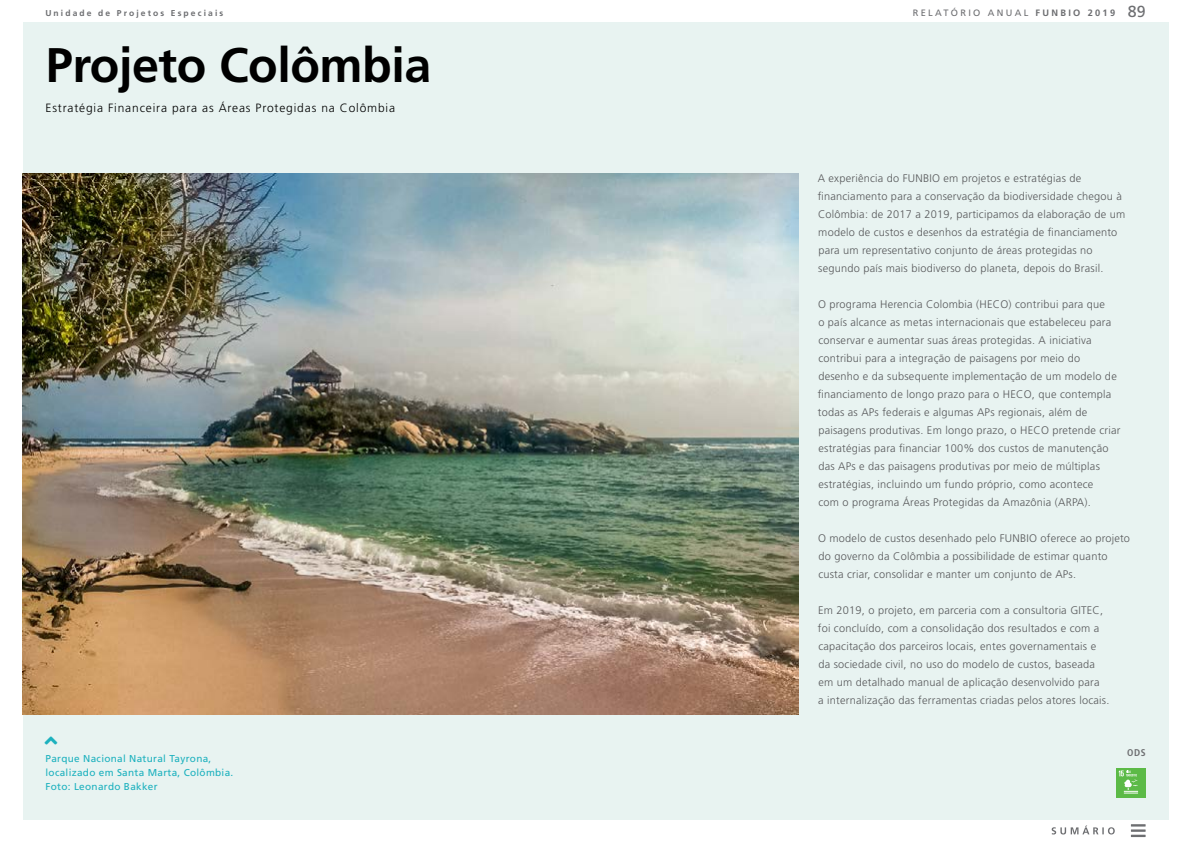
<style>
.page{position:relative;width:1191px;height:842px;background:#fff}
.page>*{position:absolute;margin:0;border:0;box-sizing:border-box;transform-origin:0 0}
.t1{font:700 48.5px "Frutiger LT Std";letter-spacing:-.01em;color:#000}
.t2{font:20px "Font Awesome 5 Free Solid";color:#1cb1be}
.t3{font:300 12px "Frutiger LT Std";letter-spacing:.07em;color:#000}
.t4{font:300 11px/18px "Frutiger LT Std";letter-spacing:.02em;color:#58595b}
.t5{font:10px/14px "Frutiger LT Std";letter-spacing:.03em;color:#1cb1be}
.t6{font:700 condensed 9.8px "Frutiger LT Std";color:#6d6e71}
.t7{font:9.2px "Frutiger LT Std";letter-spacing:.25em;color:#6d6e71}
.t8{font:700 8.5px "Frutiger LT Std";letter-spacing:.25em;color:#6d6e71}
.s1{font-weight:700}
.s2{font-size:16px}
</style>
<div class="page">
<div style="left:23px;top:23px;width:1145px;height:797px;background:#e8f3f1"></div>
<img style="left:23px;top:173px;width:775px;height:541px">
<div style="left:1116px;top:768px;width:29px;height:29px;background:#5cba47"></div>
<svg style="left:1118px;top:770px;width:20px;height:23px"></svg>
<svg style="left:1130px;top:824px;width:15px;height:13px"></svg>
<svg style="left:1051px;top:825px;width:63px;height:9px"></svg>
<p class="t8" style="left:45px;top:8px;width:179px">Unidade de Projetos Especiais</p>
<p class="t7" style="left:912px;top:7px;width:234px">RELATÓRIO ANUAL <span class="s1">FUNBIO 2019</span> <span class="s2">89</span></p>
<h1 class="t1" style="left:46px;top:37px;width:387px">Projeto Colômbia</h1>
<p class="t3" style="left:46px;top:101px;width:351px">Estratégia Financeira para as Áreas Protegidas na Colômbia</p>
<h2 class="t2" style="left:45px;top:730px;width:14px">■●◆</h2>
<p class="t5" style="left:46px;top:752px;width:189px">Parque Nacional Natural Tayrona, localizado em Santa Marta, Colômbia.<br>Foto: Leonardo Bakker</p>
<p class="t4" style="left:817px;top:169px;width:309px">A experiência do FUNBIO em projetos e estratégias de financiamento para a conservação da biodiversidade chegou à Colômbia: de 2017 a 2019, participamos da elaboração de um modelo de custos e desenhos da estratégia de financiamento para um representativo conjunto de áreas protegidas no segundo país mais biodiverso do planeta, depois do Brasil.</p>
<p class="t4" style="left:818px;top:295px;width:304px">O programa Herencia Colombia (HECO) contribui para que<br>o país alcance as metas internacionais que estabeleceu para conservar e aumentar suas áreas protegidas. A iniciativa contribui para a integração de paisagens por meio do desenho e da subsequente implementação de um modelo de financiamento de longo prazo para o HECO, que contempla todas as APs federais e algumas APs regionais, além de paisagens produtivas. Em longo prazo, o HECO pretende criar estratégias para financiar 100% dos custos de manutenção das APs e das paisagens produtivas por meio de múltiplas estratégias, incluindo um fundo próprio, como acontece<br>com o programa Áreas Protegidas da Amazônia (ARPA).</p>
<p class="t4" style="left:818px;top:529px;width:313px">O modelo de custos desenhado pelo FUNBIO oferece ao projeto do governo da Colômbia a possibilidade de estimar quanto custa criar, consolidar e manter um conjunto de APs.</p>
<p class="t4" style="left:818px;top:601px;width:293px">Em 2019, o projeto, em parceria com a consultoria GITEC, foi concluído, com a consolidação dos resultados e com a capacitação dos parceiros locais, entes governamentais e da sociedade civil, no uso do modelo de custos, baseada em um detalhado manual de aplicação desenvolvido para<br>a internalização das ferramentas criadas pelos atores locais.</p>
<p class="t6" style="left:1127px;top:747px;width:20px">ODS</p>
</div>
